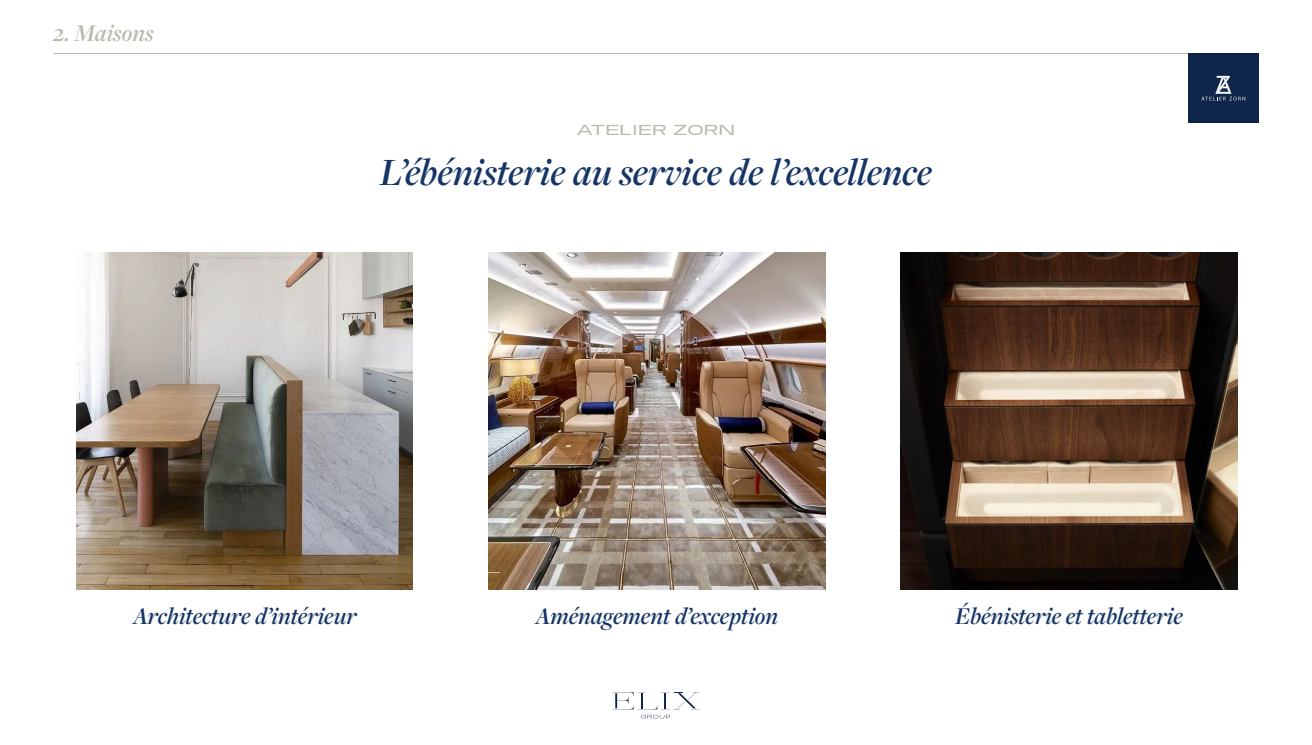
<style>
.page{position:relative;width:1312px;height:745px;background:#fff}
.page>*{position:absolute;margin:0;border:0;box-sizing:border-box;transform-origin:0 0}
.t1{font:italic 600 40px "Freight Disp Pro";color:#153566}
.t2{font:italic 600 25px "Freight Disp Pro";color:#153566}
.t3{font:italic 600 25px "Freight Disp Pro";color:#bab8ab}
.t4{font:15px "Anybody Extra Expanded";color:#bab8ab}
</style>
<div class="page">
<svg style="left:612px;top:692px;width:87px;height:26px"></svg>
<hr style="left:53px;top:53px;width:1205px;height:1px;background:#bab8ab">
<img style="left:77px;top:252px;width:336px;height:336px">
<img style="left:488px;top:252px;width:336px;height:336px">
<img style="left:900px;top:252px;width:336px;height:336px">
<div style="left:1187px;top:53px;width:71px;height:70px;background:#0f264a"></div>
<svg style="left:1201px;top:76px;width:43px;height:24px"></svg>
<p class="t3" style="left:53px;top:20px;width:102px">2. Maisons</p>
<p class="t4" style="left:576px;top:123px;width:160px">ATELIER ZORN</p>
<h1 class="t1" style="left:380px;top:151px;width:553px">L’ébénisterie au service de l’excellence</h1>
<p class="t2" style="left:133px;top:602px;width:225px">Architecture d’intérieur</p>
<p class="t2" style="left:535px;top:602px;width:244px">Aménagement d’exception</p>
<p class="t2" style="left:954px;top:602px;width:229px">Ébénisterie et tabletterie</p>
</div>
